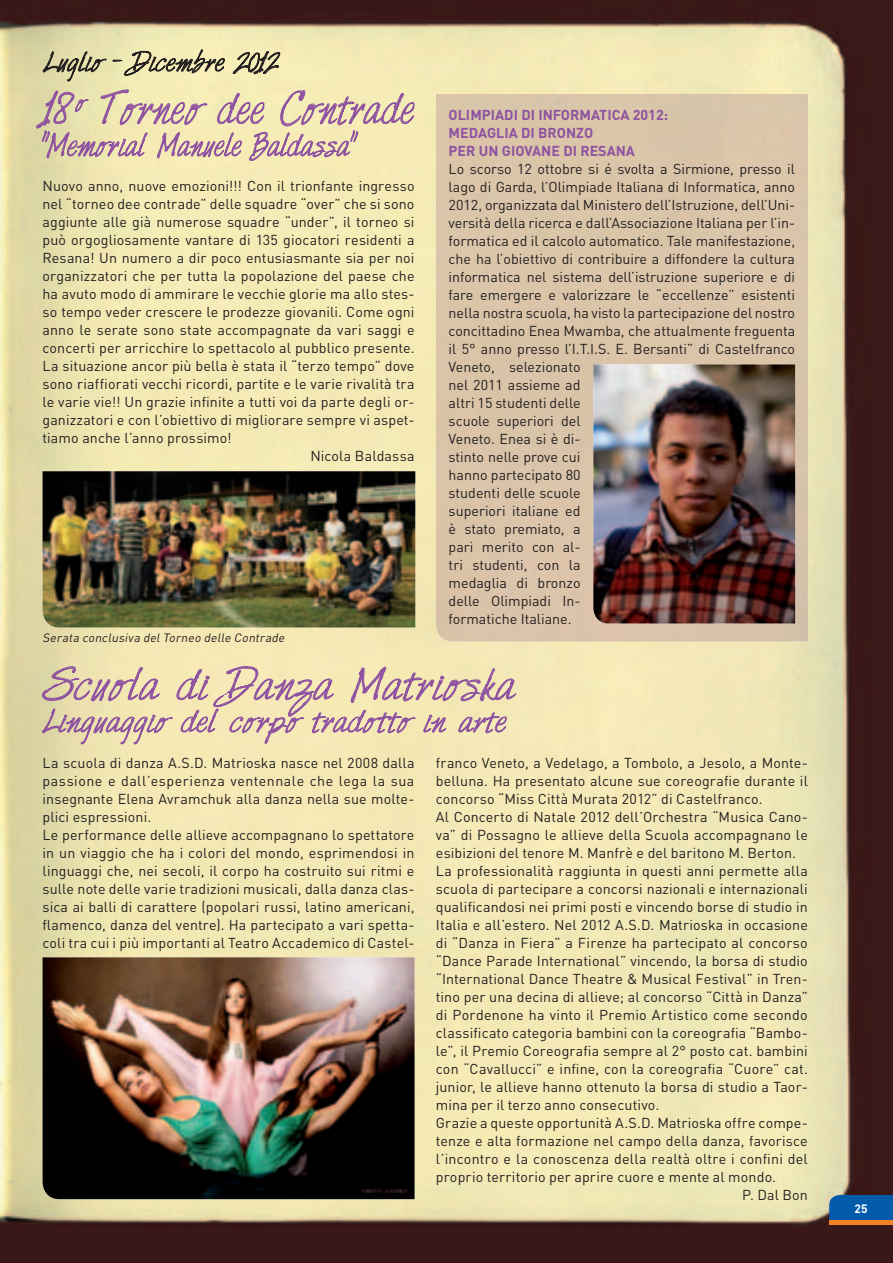
<style>
.page{position:relative;width:893px;height:1263px;background:#fff}
.page>*{position:absolute;margin:0;border:0;box-sizing:border-box;transform-origin:0 0}
.t1{font:37.5px "Harabara Hand";letter-spacing:-.005em;color:#8e52a1}
.t2{font:37.5px "Harabara Hand";letter-spacing:-.005em;color:#8e52a1;scale:.89 1}
.t3{font:27px "Harabara Hand";letter-spacing:-.005em;color:#8e52a1}
.t4{font:27px "Harabara Hand";letter-spacing:-.005em;color:#8e52a1;scale:.89 1}
.t5{font:22.5px "Harabara Hand";letter-spacing:-.015em;color:#231f20}
.t6{font:14.25px/18px "DIN";letter-spacing:.005em;color:#231f20}
.t7{font:700 14.25px/18px "DIN";color:#8e52a1}
.t8{font:italic 12px "DIN";color:#231f20}
.t9{font:700 12px "DIN";color:#fff}
</style>
<div class="page">
<div style="left:0;top:1228px;width:893px;height:35px;background:#3a1818"></div>
<img style="left:0;top:0;width:471px;height:1228px">
<img style="left:471px;top:0;width:422px;height:140px">
<img style="left:790px;top:140px;width:103px;height:1088px">
<img style="left:471px;top:641px;width:319px;height:587px">
<img style="left:43px;top:471px;width:372px;height:156px">
<div style="left:436px;top:94px;width:372px;height:547px;background:#dbc4a9"></div>
<svg style="left:42px;top:664px;width:479px;height:81px;background:#e3d0b0"></svg>
<img style="left:593px;top:364px;width:202px;height:259px">
<img style="left:43px;top:957px;width:372px;height:242px">
<svg style="left:36px;top:46px;width:385px;height:115px;background:#dfd1ac"></svg>
<div style="left:829px;top:1195px;width:64px;height:25px;background:#015aaa"></div>
<div style="left:829px;top:1220px;width:64px;height:5px;background:#f58220"></div>
<h3 class="t5" style="left:43px;top:50px;width:238px">Luglio - Dicembre 2012</h3>
<h1 class="t2" style="left:43px;top:89px;width:419px">18<sup>o</sup> Torneo dee Contrade</h1>
<h2 class="t4" style="left:43px;top:131px;width:356px">"Memorial Manuele Baldassa"</h2>
<p class="t6" style="left:43px;top:177px;width:374px">Nuovo anno, nuove emozioni!!! Con il trionfante ingresso</p>
<p class="t6" style="left:43px;top:195px;width:373px">nel “torneo dee contrade” delle squadre “over” che si sono</p>
<p class="t6" style="left:43px;top:213px;width:373px">aggiunte alle già numerose squadre “under”, il torneo si</p>
<p class="t6" style="left:43px;top:231px;width:373px">può orgogliosamente vantare di 135 giocatori residenti a</p>
<p class="t6" style="left:43px;top:249px;width:374px">Resana! Un numero a dir poco entusiasmante sia per noi</p>
<p class="t6" style="left:43px;top:267px;width:374px">organizzatori che per tutta la popolazione del paese che</p>
<p class="t6" style="left:43px;top:285px;width:374px">ha avuto modo di ammirare le vecchie glorie ma allo stes-</p>
<p class="t6" style="left:43px;top:303px;width:373px">so tempo veder crescere le prodezze giovanili. Come ogni</p>
<p class="t6" style="left:43px;top:321px;width:374px">anno le serate sono state accompagnate da vari saggi e</p>
<p class="t6" style="left:43px;top:339px;width:374px">concerti per arricchire lo spettacolo al pubblico presente.</p>
<p class="t6" style="left:43px;top:357px;width:373px">La situazione ancor più bella è stata il “terzo tempo” dove</p>
<p class="t6" style="left:43px;top:375px;width:373px">sono riaffiorati vecchi ricordi, partite e le varie rivalità tra</p>
<p class="t6" style="left:43px;top:393px;width:374px">le varie vie!! Un grazie infinite a tutti voi da parte degli or-</p>
<p class="t6" style="left:43px;top:411px;width:373px">ganizzatori e con l’obiettivo di migliorare sempre vi aspet-</p>
<p class="t6" style="left:43px;top:429px;width:191px">tiamo anche l’anno prossimo!</p>
<p class="t6" style="left:310px;top:447px;width:106px">Nicola Baldassa</p>
<p class="t8" style="left:43px;top:630px;width:246px">Serata conclusiva delTorneo delle Contrade</p>
<p class="t7" style="left:449px;top:105px;width:221px">OLIMPIADI DI INFORMATICA 2012:<br>MEDAGLIA DI BRONZO<br>PER UN GIOVANE DI RESANA</p>
<p class="t6" style="left:449px;top:159px;width:348px">Lo scorso 12 ottobre si é svolta a Sirmione, presso il lago di Garda, l’Olimpiade Italiana di Informatica, anno 2012, organizzata dal Ministero dell’Istruzione, dell’Uni&shy;versità della ricerca e dall’Associazione Italiana per l’in&shy;formatica ed il calcolo automatico. Tale manifestazione, che ha l’obiettivo di contribuire a diffondere la cultura informatica nel sistema dell’istruzione superiore e di fare emergere e valorizzare le “eccellenze” esistenti nella nostra scuola, ha visto la partecipazione del nostro concittadino Enea Mwamba, che attualmente freguenta il 5° anno presso l’I.T.I.S. E. Bersanti” di Castelfranco Veneto, selezionato<br>nel 2011 assieme ad<br>altri 15 studenti delle<br>scuole superiori del<br>Veneto. Enea si è di-<br>stinto nelle prove cui<br>hanno partecipato 80<br>studenti delle scuole<br>superiori italiane ed<br>è stato premiato, a<br>pari merito con al-<br>tri studenti, con la<br>medaglia di bronzo<br>delle Olimpiadi In-<br>formatiche Italiane.</p>
<h1 class="t1" style="left:43px;top:665px;width:474px">Scuola di Danza Matrioska</h1>
<h2 class="t3" style="left:43px;top:707px;width:466px">Linguaggio del corpo tradotto in arte</h2>
<p class="t6" style="left:43px;top:753px;width:374px">La scuola di danza A.S.D. Matrioska nasce nel 2008 dalla passione e dall’esperienza ventennale che lega la sua insegnante Elena Avramchuk alla danza nella sue molte&shy;plici espressioni.<br>Le performance delle allieve accompagnano lo spettatore in un viaggio che ha i colori del mondo, esprimendosi in linguaggi che, nei secoli, il corpo ha costruito sui ritmi e sulle note delle varie tradizioni musicali, dalla danza clas&shy;sica ai balli di carattere (popolari russi, latino americani, flamenco, danza del ventre). Ha partecipato a vari spetta&shy;coli tra cui i più importanti al Teatro Accademico di Castel-</p>
<p class="t6" style="left:436px;top:753px;width:373px">franco Veneto, a Vedelago, a Tombolo, a Jesolo, a Monte-</p>
<p class="t6" style="left:436px;top:771px;width:374px">belluna. Ha presentato alcune sue coreografie durante il</p>
<p class="t6" style="left:436px;top:789px;width:328px">concorso “Miss Città Murata 2012” di Castelfranco.</p>
<p class="t6" style="left:436px;top:807px;width:373px">Al Concerto di Natale 2012 dell’Orchestra “Musica Cano-</p>
<p class="t6" style="left:436px;top:825px;width:373px">va” di Possagno le allieve della Scuola accompagnano le</p>
<p class="t6" style="left:436px;top:843px;width:362px">esibizioni del tenore M. Manfrè e del baritono M. Berton.</p>
<p class="t6" style="left:436px;top:861px;width:373px">La professionalità raggiunta in questi anni permette alla</p>
<p class="t6" style="left:436px;top:879px;width:374px">scuola di partecipare a concorsi nazionali e internazionali</p>
<p class="t6" style="left:436px;top:897px;width:373px">qualificandosi nei primi posti e vincendo borse di studio in</p>
<p class="t6" style="left:436px;top:915px;width:374px">Italia e all’estero. Nel 2012 A.S.D. Matrioska in occasione</p>
<p class="t6" style="left:436px;top:933px;width:373px">di “Danza in Fiera” a Firenze ha partecipato al concorso</p>
<p class="t6" style="left:436px;top:951px;width:373px">“Dance Parade International” vincendo, la borsa di studio</p>
<p class="t6" style="left:436px;top:969px;width:373px">“International Dance Theatre &amp; Musical Festival” in Tren-</p>
<p class="t6" style="left:436px;top:987px;width:374px">tino per una decina di allieve; al concorso “Città in Danza”</p>
<p class="t6" style="left:436px;top:1005px;width:373px">di Pordenone ha vinto il Premio Artistico come secondo</p>
<p class="t6" style="left:436px;top:1023px;width:373px">classificato categoria bambini con la coreografia “Bambo-</p>
<p class="t6" style="left:436px;top:1041px;width:373px">le”, il Premio Coreografia sempre al 2° posto cat. bambini</p>
<p class="t6" style="left:436px;top:1059px;width:374px">con “Cavallucci” e infine, con la coreografia “Cuore” cat.</p>
<p class="t6" style="left:436px;top:1077px;width:374px">junior, le allieve hanno ottenuto la borsa di studio a Taor-</p>
<p class="t6" style="left:436px;top:1095px;width:225px">mina per il terzo anno consecutivo.</p>
<p class="t6" style="left:436px;top:1113px;width:373px">Grazie a queste opportunità A.S.D. Matrioska offre compe-</p>
<p class="t6" style="left:436px;top:1131px;width:373px">tenze e alta formazione nel campo della danza, favorisce</p>
<p class="t6" style="left:436px;top:1149px;width:373px">l’incontro e la conoscenza della realtà oltre i confini del</p>
<p class="t6" style="left:436px;top:1167px;width:342px">proprio territorio per aprire cuore e mente al mondo.</p>
<p class="t6" style="left:742px;top:1185px;width:67px">P. Dal Bon</p>
<p class="t9" style="left:855px;top:1201px;width:15px">25</p>
</div>
